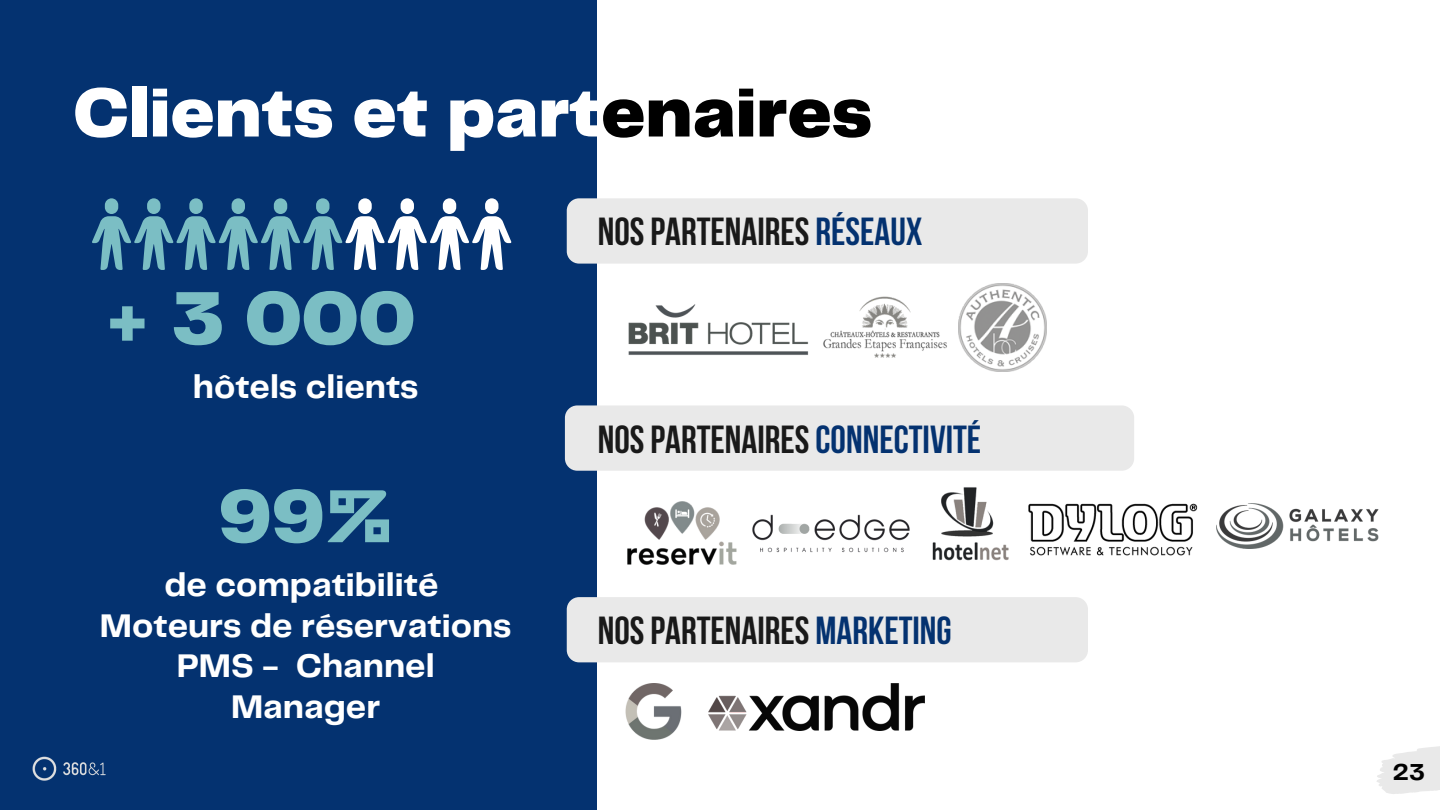
<style>
.page{position:relative;width:1440px;height:810px;background:#043270}
.page>*{position:absolute;margin:0;border:0;box-sizing:border-box;transform-origin:0 0}
.t1{font:900 78px "Telegraf";color:#7bbec4}
.t2{font:900 72px "Telegraf";color:#fff}
.t3{font:700 39px "Bebas Neue";color:#191919}
.t4{font:700 34px/40.5px "Telegraf";color:#fff;text-align:center}
.t5{font:700 24px "Telegraf";color:#000}
.s1{color:#000}
.s2{color:#043270}
</style>
<div class="page">
<div style="left:598px;top:0;width:842px;height:810px;background:#fff"></div>
<div style="left:565px;top:405px;width:569px;height:66px;background:#e9e9e9;border-radius:12px"></div>
<svg style="left:92px;top:198px;width:419px;height:72px"></svg>
<img style="left:752px;top:514px;width:158px;height:39px">
<img style="left:628px;top:304px;width:181px;height:51px">
<img style="left:823px;top:296px;width:124px;height:62px">
<img style="left:959px;top:283px;width:88px;height:88px">
<img style="left:1029px;top:503px;width:168px;height:53px">
<img style="left:627px;top:501px;width:110px;height:64px">
<div style="left:567px;top:597px;width:521px;height:65px;background:#e9e9e9;border-radius:12px"></div>
<img style="left:708px;top:683px;width:216px;height:47px">
<img style="left:932px;top:487px;width:77px;height:74px">
<div style="left:567px;top:198px;width:521px;height:66px;background:#e9e9e9;border-radius:12px"></div>
<img style="left:1217px;top:503px;width:162px;height:46px">
<img style="left:625px;top:683px;width:57px;height:56px">
<svg style="left:1377px;top:746px;width:63px;height:48px"></svg>
<img style="left:32px;top:756px;width:74px;height:25px">
<h2 class="t2" style="left:73px;top:82px;width:801px">Clients et part<span class="s1">enaires</span></h2>
<h1 class="t1" style="left:104px;top:285px;width:313px">+ 3 000</h1>
<p class="t4" style="left:193px;top:368px;width:227px">hôtels clients</p>
<h1 class="t1" style="left:218px;top:483px;width:176px">99%</h1>
<p class="t4" style="left:100px;top:566px;width:413px">de compatibilité<br>Moteurs de réservations<br>PMS - Channel<br>Manager</p>
<p class="t3" style="left:598px;top:216px;width:326px">NOSPARTENAIRES <span class="s2">RÉSEAUX</span></p>
<p class="t3" style="left:598px;top:423px;width:385px">NOSPARTENAIRES<span class="s2">CONNECTIVITÉ</span></p>
<p class="t3" style="left:598px;top:615px;width:356px">NOSPARTENAIRES <span class="s2">MARKETING</span></p>
<p class="t5" style="left:1393px;top:761px;width:34px">23</p>
</div>
